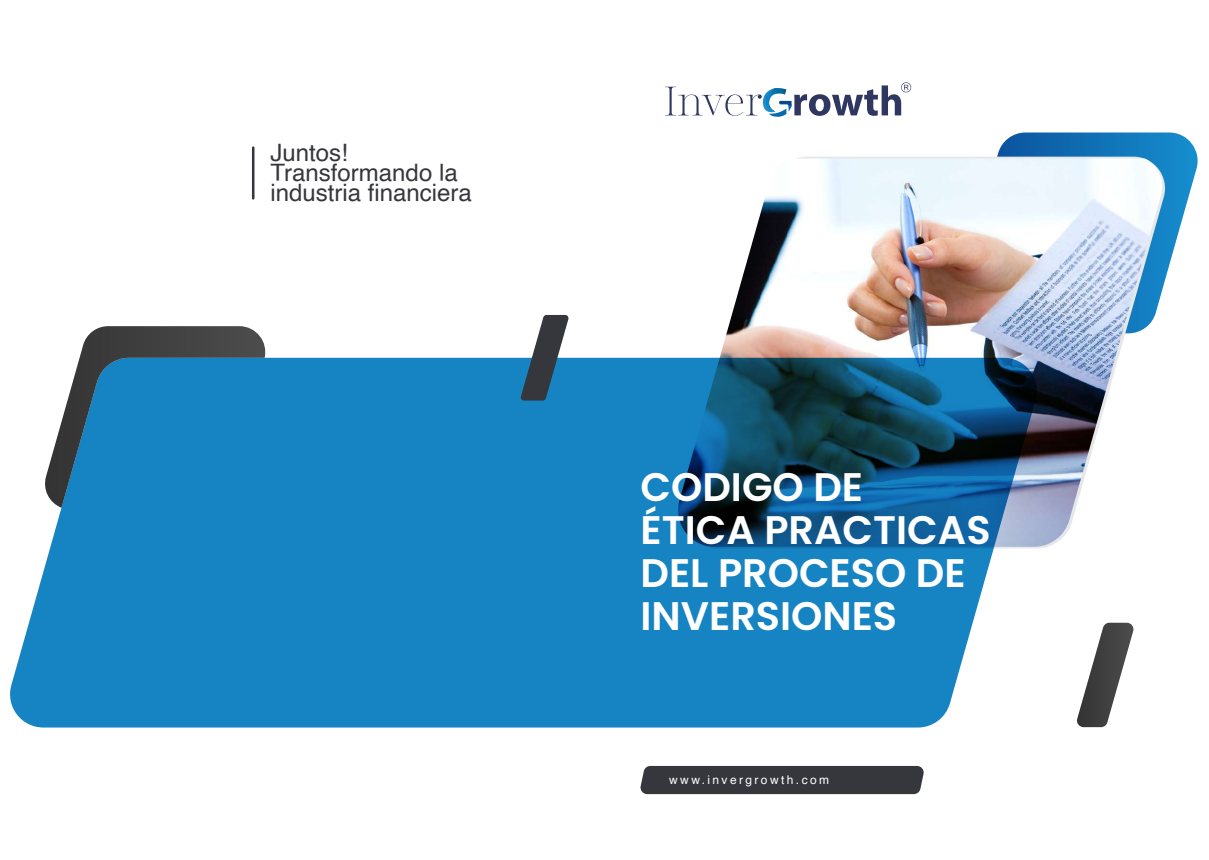
<style>
.page{position:relative;width:1209px;height:860px;background:#fff}
.page>*{position:absolute;margin:0;border:0;box-sizing:border-box;transform-origin:0 0}
.t1{font:600 39.8px/43px "Poppins";color:#fff}
.t2{font:24px/20px "Helvetica";color:#36373d}
.t3{font:12px "Helvetica";letter-spacing:.2em;color:#fff}
</style>
<div class="page">
<svg style="left:997px;top:132px;width:201px;height:134px"></svg>
<svg style="left:79px;top:326px;width:189px;height:32px"></svg>
<svg style="left:1077px;top:623px;width:57px;height:104px"></svg>
<div style="left:640px;top:766px;width:284px;height:28px;background:#36373d"></div>
<hr style="left:252px;top:146px;width:2px;height:54px;background:#36373d">
<svg style="left:665px;top:82px;width:246px;height:35px"></svg>
<img style="left:673px;top:158px;width:492px;height:389px">
<svg style="left:10px;top:358px;width:1027px;height:369px;fill:#1684c2"></svg>
<svg style="left:520px;top:315px;width:49px;height:86px"></svg>
<p class="t2" style="left:270px;top:144px;width:203px">Juntos!<br>Transformando la industria financiera</p>
<p class="t1" style="left:640px;top:466px;width:352px">CODIGO DE<br>ÉTICA PRACTICAS<br>DEL PROCESO DE<br>INVERSIONES</p>
<p class="t3" style="left:669px;top:770px;width:161px">www.invergrowth.com</p>
</div>
